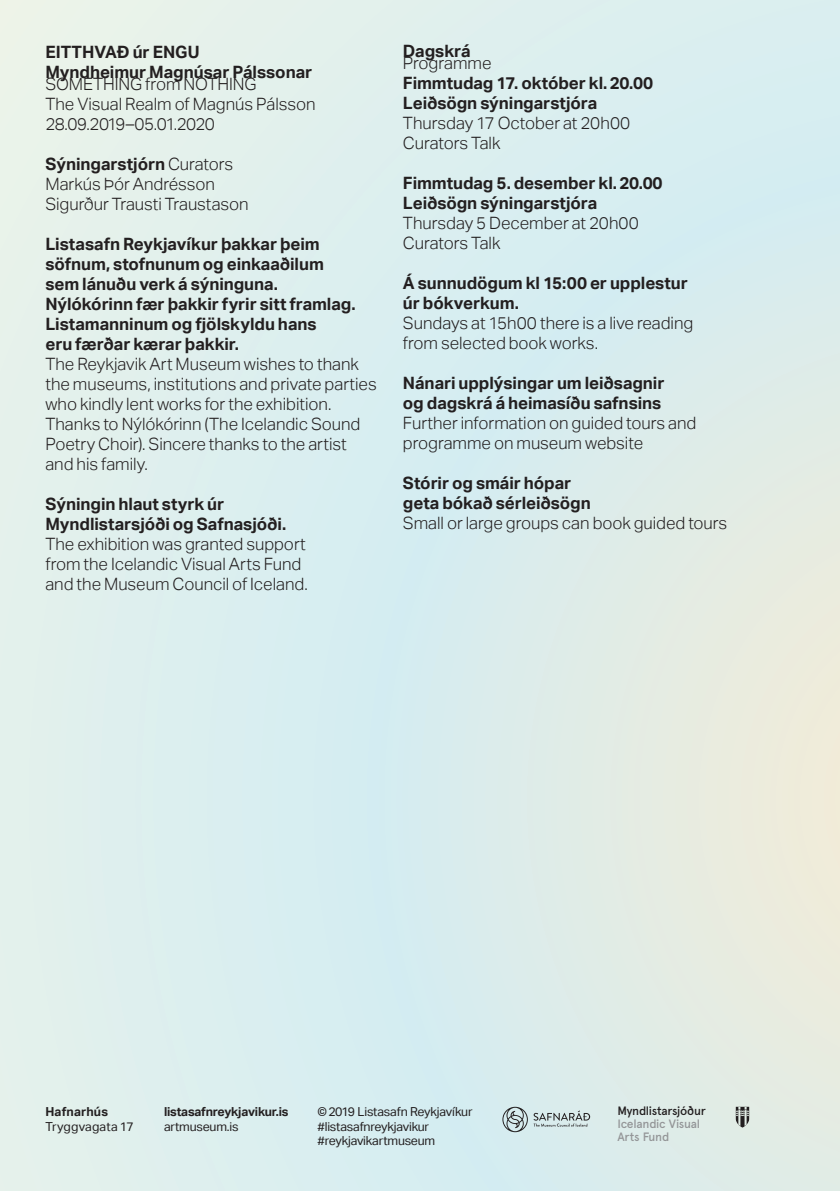
<style>
.page{position:relative;width:840px;height:1191px;background:#fff}
.page>*{position:absolute;margin:0;border:0;box-sizing:border-box;transform-origin:0 0}
.t1{font:300 17px/20px "Aktiv Grotesk";letter-spacing:-.005em;color:#231f20}
.t2{font:700 17px/20px "Aktiv Grotesk";letter-spacing:-.005em;color:#231f20}
.t3{font:12.4px/14.8px "Aktiv Grotesk";letter-spacing:-.015em;color:#231f20}
.t4{font:700 12.4px "Aktiv Grotesk";letter-spacing:-.015em;color:#231f20}
.t5{font:12.4px "Aktiv Grotesk";letter-spacing:.01em;color:#231f20}
.t6{font:700 12.4px "Aktiv Grotesk";letter-spacing:.01em;color:#231f20}
.t7{font:500 12.2px/12.8px "Apercu";letter-spacing:-.02em;color:#949698}
.t8{font:500 12.2px "Apercu";letter-spacing:-.025em;color:#231f20}
.s1{font-weight:700}
</style>
<div class="page">
<div style="left:0;top:0;width:839px;height:1191px;background:linear-gradient(to right,#def1f0,#ddebe8)"></div>
<svg style="left:533px;top:1110px;width:57px;height:16px"></svg>
<svg style="left:502px;top:1106px;width:25px;height:26px"></svg>
<svg style="left:735px;top:1106px;width:13px;height:21px"></svg>
<p class="t2" style="left:45px;top:42px;width:268px">EITTHVAÐ úr ENGU<br>Myndheimur Magnúsar Pálssonar</p>
<p class="t1" style="left:45px;top:74px;width:271px">SOMETHING from NOTHING<br>The Visual Realm of Magnús Pálsson<br>28.09.2019–05.01.2020</p>
<p class="t1" style="left:45px;top:154px;width:205px"><span class="s1">Sýningarstjórn</span> Curators<br>Markús Þór Andrésson<br>Sigurður Trausti Traustason</p>
<p class="t2" style="left:45px;top:234px;width:311px">Listasafn Reykjavíkur þakkar þeim söfnum, stofnunum og einkaaðilum sem lánuðu verk á sýninguna.<br>Nýlókórinn fær þakkir fyrir sitt framlag.<br>Listamanninum og fjölskyldu hans<br>eru færðar kærar þakkir.</p>
<p class="t1" style="left:45px;top:354px;width:333px">The Reykjavik Art Museum wishes to thank the museums, institutions and private parties who kindly lent works for the exhibition.<br>Thanks to Nýlókórinn (The Icelandic Sound Poetry Choir). Sincere thanks to the artist and his family.</p>
<p class="t2" style="left:45px;top:494px;width:242px">Sýningin hlaut styrk úr<br>Myndlistarsjóði og Safnasjóði.</p>
<p class="t1" style="left:45px;top:533px;width:264px">The exhibition was granted support from the Icelandic Visual Arts Fund and the Museum Council of Iceland.</p>
<p class="t2" style="left:403px;top:41px;width:69px">Dagskrá</p>
<p class="t1" style="left:403px;top:53px;width:90px">Programme</p>
<p class="t2" style="left:403px;top:73px;width:251px">Fimmtudag 17. október kl. 20.00<br>Leiðsögn sýningarstjóra</p>
<p class="t1" style="left:403px;top:113px;width:229px">Thursday 17 October at 20h00<br>Curators Talk</p>
<p class="t2" style="left:403px;top:173px;width:261px">Fimmtudag 5. desember kl. 20.00<br>Leiðsögn sýningarstjóra</p>
<p class="t1" style="left:403px;top:213px;width:237px">Thursday 5 December at 20h00<br>Curators Talk</p>
<p class="t2" style="left:403px;top:273px;width:286px">Á sunnudögum kl 15:00 er upplestur úr bókverkum.</p>
<p class="t1" style="left:403px;top:313px;width:292px">Sundays at 15h00 there is a live reading from selected book works.</p>
<p class="t2" style="left:403px;top:373px;width:263px">Nánari upplýsingar um leiðsagnir og dagskrá á heimasíðu safnsins</p>
<p class="t1" style="left:403px;top:413px;width:295px">Further information on guided tours and programme on museum website</p>
<p class="t2" style="left:403px;top:473px;width:189px">Stórir og smáir hópar geta bókað sérleiðsögn</p>
<p class="t1" style="left:403px;top:513px;width:326px">Small or large groups can book guided tours</p>
<p class="t6" style="left:45px;top:1104px;width:64px">Hafnarhús</p>
<p class="t5" style="left:45px;top:1119px;width:90px">Tryggvagata 17</p>
<p class="t4" style="left:164px;top:1104px;width:126px">listasafnreykjavikur.is</p>
<p class="t3" style="left:164px;top:1118px;width:76px">artmuseum.is</p>
<p class="t3" style="left:317px;top:1104px;width:156px">© 2019 Listasafn Reykjavíkur #listasafnreykjavikur #reykjavikartmuseum</p>
<p class="t8" style="left:617px;top:1103px;width:90px">Myndlistarsjóður</p>
<p class="t7" style="left:617px;top:1117px;width:84px">Icelandic Visual<br>Arts Fund</p>
</div>
